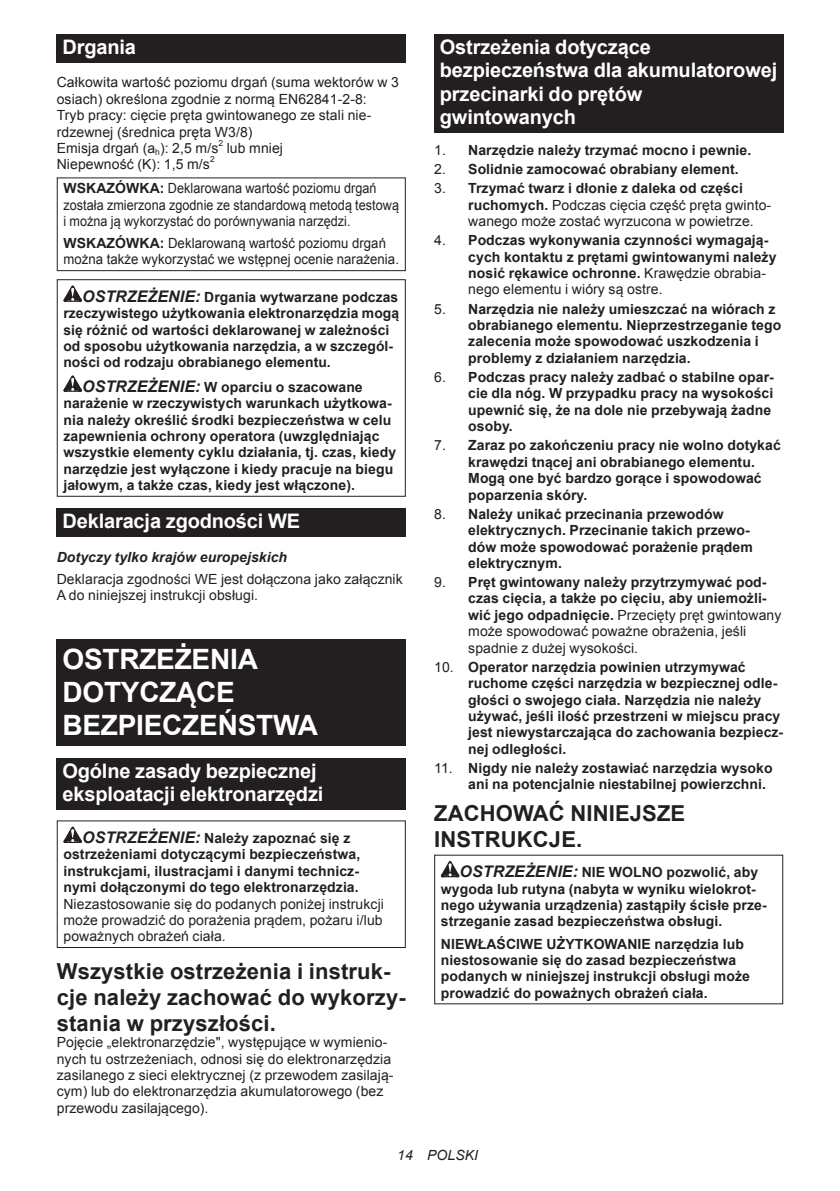
<style>
.page{position:relative;width:840px;height:1191px;background:#fff}
.page>*{position:absolute;margin:0;border:0;box-sizing:border-box;transform-origin:0 0}
.t1{font:700 28px/32.8px "Arial";letter-spacing:-.01em;color:#fff}
.t2{font:700 22px/25.8px "Arial";letter-spacing:.005em;color:#231f20}
.t3{font:700 20px/23.4px "Arial";letter-spacing:-.01em;color:#fff}
.t4{font:700 14px/16.4px "Arial";letter-spacing:.005em;color:#231f20}
.t5{font:14px/16.4px "Arial";letter-spacing:.005em;color:#231f20}
.t6{font:14px/16.4px "Arial";letter-spacing:.005em;color:#231f20;scale:.9 1}
.t7{font:14px/16.4px "Arial";letter-spacing:.005em;color:#231f20;scale:.94 1}
.t8{font:italic 700 14px "Arial";letter-spacing:.005em;color:#231f20}
.t9{font:italic 14px "Arial";letter-spacing:.005em;color:#231f20}
.t10{font:8.4px "Arial";color:#231f20}
.s1{font-weight:700}
.s2{font-style:italic;font-size:16px}
.s3{font-weight:400}
</style>
<div class="page">
<div style="left:57px;top:34px;width:348px;height:29px;background:#231f20"></div>
<div style="left:57px;top:177px;width:348px;height:94px;border:1px solid #231f20"></div>
<svg style="left:63px;top:285px;width:19px;height:17px"></svg>
<svg style="left:63px;top:375px;width:19px;height:17px"></svg>
<div style="left:57px;top:279px;width:348px;height:218px;border:1px solid #231f20"></div>
<div style="left:57px;top:508px;width:348px;height:28px;background:#231f20"></div>
<div style="left:57px;top:639px;width:348px;height:107px;background:#231f20"></div>
<div style="left:57px;top:757px;width:348px;height:52px;background:#231f20"></div>
<svg style="left:63px;top:826px;width:19px;height:17px"></svg>
<div style="left:57px;top:820px;width:348px;height:128px;border:1px solid #231f20"></div>
<div style="left:434px;top:34px;width:348px;height:99px;background:#231f20"></div>
<svg style="left:440px;top:861px;width:19px;height:16px"></svg>
<h3 class="t3" style="left:62px;top:36px;width:75px">Drgania</h3>
<p class="t5" style="left:57px;top:74px;width:343px">Całkowita wartość poziomu drgań (suma wektorów w 3 osiach) określona zgodnie z normą EN62841-2-8:<br>Tryb pracy: cięcie pręta gwintowanego ze stali nie&shy;rdzewnej (średnica pręta W3/8)<br>Emisja drgań (a<sub>h</sub>): 2,5 m/s</p>
<p class="t10" style="left:218px;top:137px;width:6px">2</p>
<p class="t5" style="left:226px;top:140px;width:58px">lub mniej</p>
<p class="t5" style="left:57px;top:156px;width:155px">Niepewność (K): 1,5 m/s</p>
<p class="t10" style="left:210px;top:154px;width:6px">2</p>
<p class="t6" style="left:63px;top:180px;width:374px"><span class="s1">WSKAZÓWKA:</span> Deklarowana wartość poziomu drgań została zmierzona zgodnie ze standardową metodą testową i można ją wykorzystać do porównywania narzędzi.</p>
<p class="t7" style="left:63px;top:235px;width:358px"><span class="s1">WSKAZÓWKA:</span> Deklarowaną wartość poziomu drgań można także wykorzystać we wstępnej ocenie narażenia.</p>
<p class="t4" style="left:63px;top:289px;width:337px;text-indent:19px"><span class="s2">OSTRZEŻENIE:</span> Drgania wytwarzane podczas rzeczywistego użytkowania elektronarzędzia mogą się różnić od wartości deklarowanej w zależności od sposobu użytkowania narzędzia, a w szczegól&shy;ności od rodzaju obrabianego elementu.</p>
<p class="t4" style="left:63px;top:379px;width:334px;text-indent:19px"><span class="s2">OSTRZEŻENIE:</span> W oparciu o szacowane narażenie w rzeczywistych warunkach użytkowa&shy;nia należy określić środki bezpieczeństwa w celu zapewnienia ochrony operatora (uwzględniając wszystkie elementy cyklu działania, tj. czas, kiedy narzędzie jest wyłączone i kiedy pracuje na biegu jałowym, a także czas, kiedy jest włączone).</p>
<h3 class="t3" style="left:62px;top:510px;width:239px">Deklaracja zgodności WE</h3>
<p class="t8" style="left:57px;top:547px;width:232px">Dotyczy tylko krajów europejskich</p>
<p class="t5" style="left:57px;top:570px;width:347px">Deklaracja zgodności WE jest dołączona jako załącznik<br>A do niniejszej instrukcji obsługi.</p>
<h1 class="t1" style="left:62px;top:644px;width:257px">OSTRZEŻENIA<br>DOTYCZĄCE<br>BEZPIECZEŃSTWA</h1>
<h3 class="t3" style="left:62px;top:759px;width:262px">Ogólne zasady bezpiecznej eksploatacji elektronarzędzi</h3>
<p class="t4" style="left:63px;top:830px;width:298px;text-indent:19px"><span class="s2">OSTRZEŻENIE:</span> Należy zapoznać się z ostrzeżeniami dotyczącymi bezpieczeństwa, instrukcjami, ilustracjami i danymi technicz&shy;nymi dołączonymi do tego elektronarzędzia.</p>
<p class="t5" style="left:63px;top:895px;width:322px;text-align:justify">Niezastosowanie się do podanych poniżej instrukcji może prowadzić do porażenia prądem, pożaru i/lub poważnych obrażeń ciała.</p>
<h2 class="t2" style="left:57px;top:959px;width:350px">Wszystkie ostrzeżenia i instruk&shy;cje należy zachować do wykorzy&shy;stania w przyszłości.</h2>
<p class="t5" style="left:57px;top:1034px;width:338px">Pojęcie „elektronarzędzie", występujące w wymienio&shy;nych tu ostrzeżeniach, odnosi się do elektronarzędzia zasilanego z sieci elektrycznej (z przewodem zasilają&shy;cym) lub do elektronarzędzia akumulatorowego (bez przewodu zasilającego).</p>
<h3 class="t3" style="left:439px;top:36px;width:339px">Ostrzeżenia dotyczące bezpieczeństwa dla akumulatorowej przecinarki do prętów gwintowanych</h3>
<p class="t4" style="left:434px;top:142px;width:318px"><span class="s3">1.</span> Narzędzie należy trzymać mocno i pewnie.</p>
<p class="t4" style="left:434px;top:161px;width:306px"><span class="s3">2.</span> Solidnie zamocować obrabiany element.</p>
<p class="t5" style="left:468px;top:180px;width:304px;text-indent:-34px">3. <span class="s1">Trzymać twarz i dłonie z daleka od części ruchomych.</span> Podczas cięcia część pręta gwinto&shy;wanego może zostać wyrzucona w powietrze.</p>
<p class="t4" style="left:468px;top:232px;width:309px;text-indent:-34px"><span class="s3">4.</span> Podczas wykonywania czynności wymagają&shy;cych kontaktu z prętami gwintowanymi należy nosić rękawice ochronne. <span class="s3">Krawędzie obrabia&shy;nego elementu i wióry są ostre.</span></p>
<p class="t4" style="left:468px;top:301px;width:314px;text-indent:-34px"><span class="s3">5.</span> Narzędzia nie należy umieszczać na wiórach z obrabianego elementu. Nieprzestrzeganie tego zalecenia może spowodować uszkodzenia i problemy z działaniem narzędzia.</p>
<p class="t4" style="left:468px;top:369px;width:307px;text-indent:-34px"><span class="s3">6.</span> Podczas pracy należy zadbać o stabilne opar&shy;cie dla nóg. W przypadku pracy na wysokości upewnić się, że na dole nie przebywają żadne osoby.</p>
<p class="t4" style="left:468px;top:437px;width:314px;text-indent:-34px"><span class="s3">7.</span> Zaraz po zakończeniu pracy nie wolno dotykać krawędzi tnącej ani obrabianego elementu.<br>Mogą one być bardzo gorące i spowodować poparzenia skóry.</p>
<p class="t4" style="left:468px;top:506px;width:286px;text-indent:-34px"><span class="s3">8.</span> Należy unikać przecinania przewodów elektrycznych. Przecinanie takich przewo&shy;dów może spowodować porażenie prądem elektrycznym.</p>
<p class="t4" style="left:468px;top:574px;width:314px;text-indent:-34px"><span class="s3">9.</span> Pręt gwintowany należy przytrzymywać pod&shy;czas cięcia, a także po cięciu, aby uniemożli&shy;wić jego odpadnięcie. <span class="s3">Przecięty pręt gwintowany może spowodować poważne obrażenia, jeśli spadnie z dużej wysokości.</span></p>
<p class="t4" style="left:468px;top:659px;width:316px;text-indent:-34px"><span class="s3">10.</span> Operator narzędzia powinien utrzymywać ruchome części narzędzia w bezpiecznej odle&shy;głości o swojego ciała. Narzędzia nie należy używać, jeśli ilość przestrzeni w miejscu pracy jest niewystarczająca do zachowania bezpiecz&shy;nej odległości.</p>
<p class="t4" style="left:468px;top:760px;width:306px;text-indent:-34px"><span class="s3">11.</span> Nigdy nie należy zostawiać narzędzia wysoko ani na potencjalnie niestabilnej powierzchni.</p>
<h2 class="t2" style="left:434px;top:801px;width:252px">ZACHOWAĆ NINIEJSZE<br>INSTRUKCJE.</h2>
<p class="t4" style="left:440px;top:864px;width:327px;text-indent:19px"><span class="s2">OSTRZEŻENIE:</span> NIE WOLNO pozwolić, aby wygoda lub rutyna (nabyta w wyniku wielokrot&shy;nego używania urządzenia) zastąpiły ścisłe prze&shy;strzeganie zasad bezpieczeństwa obsługi.</p>
<p class="t4" style="left:440px;top:935px;width:310px">NIEWŁAŚCIWE UŻYTKOWANIE narzędzia lub niestosowanie się do zasad bezpieczeństwa podanych w niniejszej instrukcji obsługi może prowadzić do poważnych obrażeń ciała.</p>
<p class="t9" style="left:397px;top:1146px;width:82px">14 POLSKI</p>
</div>
